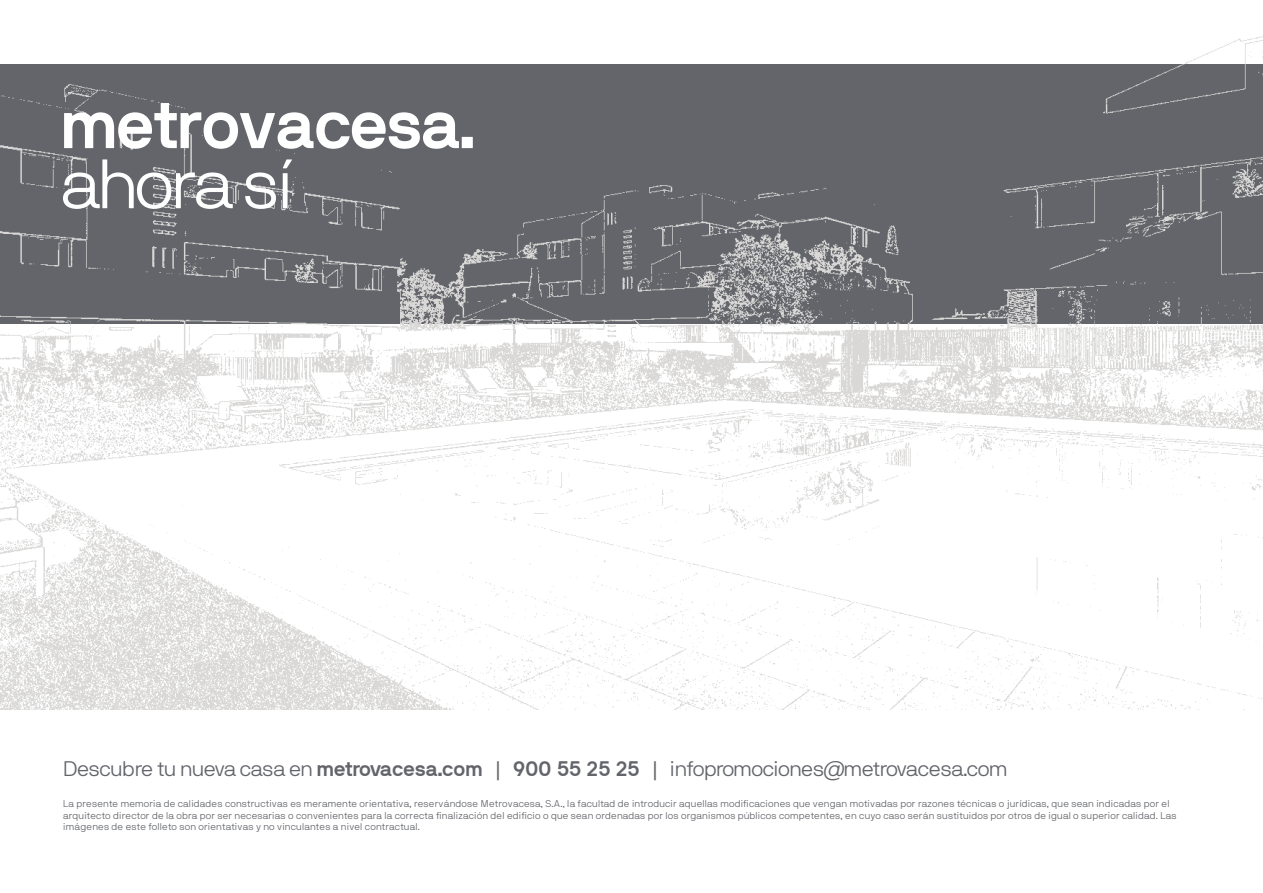
<style>
.page{position:relative;width:1263px;height:893px;background:#fff}
.page>*{position:absolute;margin:0;border:0;box-sizing:border-box;transform-origin:0 0}
.t1{font:69.3px "NB International Bold Webfont";letter-spacing:-.04em;color:#fff}
.t2{font:300 69.3px "NB International Pro";letter-spacing:-.04em;color:#fff}
.t3{font:300 21px "NB International Pro";letter-spacing:-.02em;color:#63656a}
.t4{font:300 9.75px/11.7px "NB International Pro";letter-spacing:.015em;color:#63656a}
.s1{font-family:"NB International Bold Webfont";font-weight:400}
.s2{font-family:"NB International Regular Webfont";font-weight:400}
</style>
<div class="page">
<img style="left:0;top:36px;width:1263px;height:673px">
<h1 class="t1" style="left:61px;top:85px;width:418px">metrovacesa.</h1>
<h1 class="t2" style="left:61px;top:145px;width:235px">ahora sí</h1>
<h2 class="t3" style="left:63px;top:757px;width:946px">Descubre tu nueva casa en <span class="s1">metrovacesa.com</span> <span class="s2">|</span> <span class="s1">900 55 25 25</span> <span class="s2">|</span> infopromociones@metrovacesa.com</h2>
<p class="t4" style="left:63px;top:798px;width:1115px">La presente memoria de calidades constructivas es meramente orientativa, reservándose Metrovacesa, S.A., la facultad de introducir aquellas modificaciones que vengan motivadas por razones técnicas o jurídicas, que sean indicadas por el arquitecto director de la obra por ser necesarias o convenientes para la correcta finalización del edificio o que sean ordenadas por los organismos públicos competentes, en cuyo caso serán sustituidos por otros de igual o superior calidad. Las imágenes de este folleto son orientativas y no vinculantes a nivel contractual.</p>
</div>
